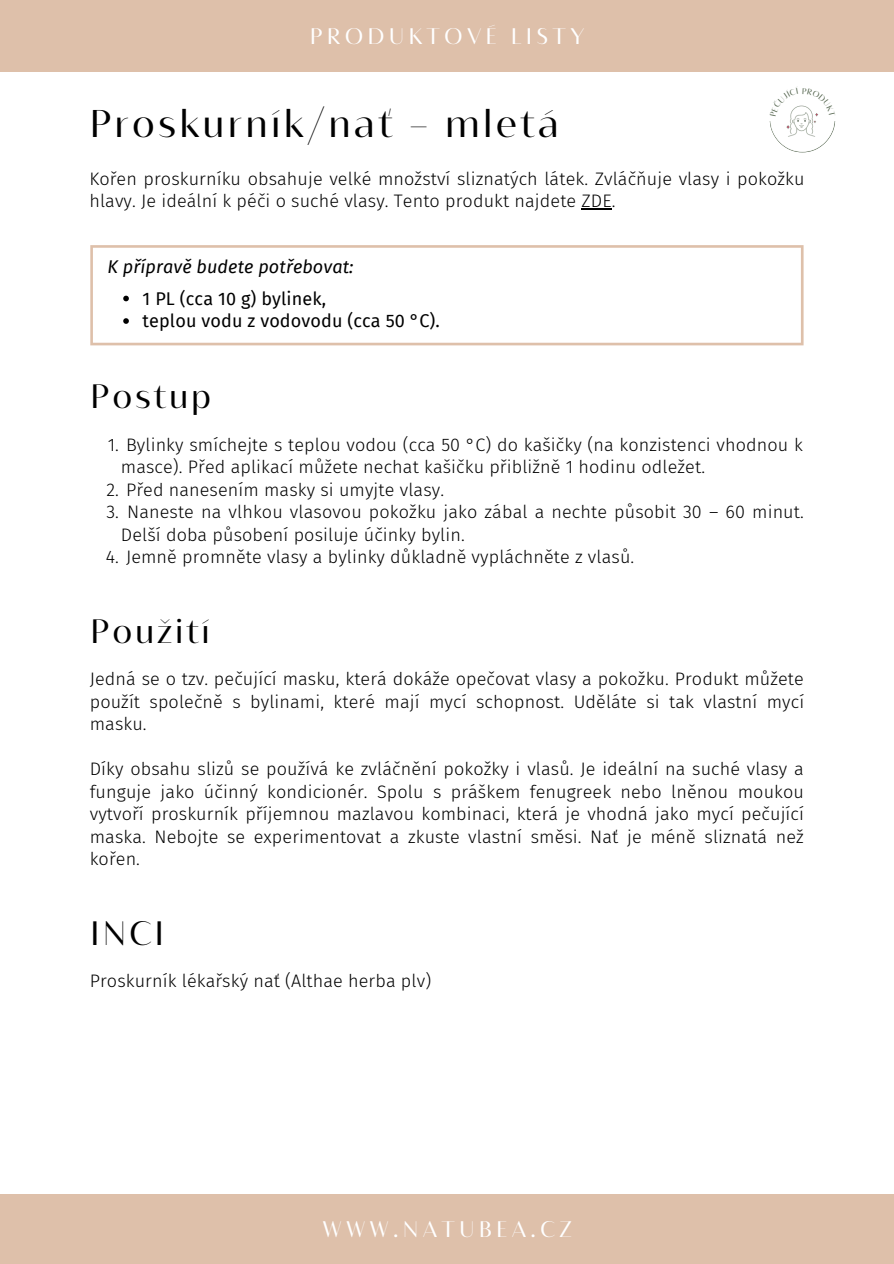
<style>
.page{position:relative;width:894px;height:1264px;background:#fff}
.page>*{position:absolute;margin:0;border:0;box-sizing:border-box;transform-origin:0 0}
.t1{font:36px "Bw Vivant";letter-spacing:.09em;color:#000}
.t2{font:31.5px "Bw Vivant";letter-spacing:.09em;color:#000}
.t3{font:21px "Bw Vivant";letter-spacing:.2em;color:#fff}
.t4{font:300 18px/22.5px "Fira Sans";letter-spacing:.005em;color:#000}
.t5{font:18px/22.5px "Fira Sans";letter-spacing:.005em;color:#000}
.t6{font:italic 18px "Fira Sans";letter-spacing:.005em;color:#000}
</style>
<div class="page">
<div style="left:0;top:0;width:893px;height:71px;background:#dec0aa"></div>
<div style="left:0;top:1193px;width:893px;height:70px;background:#dec0aa"></div>
<svg style="left:90px;top:245px;width:713px;height:100px"></svg>
<svg style="left:123px;top:296px;width:6px;height:5px"></svg>
<svg style="left:123px;top:318px;width:6px;height:6px"></svg>
<hr style="left:581px;top:209px;width:30px;height:1px;background:#000">
<svg style="left:769px;top:105px;width:66px;height:47px"></svg>
<p class="t3" style="left:310px;top:24px;width:276px">PRODUKTOVÉ LISTY</p>
<h1 class="t1" style="left:89px;top:101px;width:470px">Proskurník/nať – mletá</h1>
<p class="t4" style="left:89px;top:168px;width:716px">Kořen proskurníku obsahuje velké množství sliznatých látek. Zvláčňuje vlasy i pokožku hlavy. Je ideální k péči o suché vlasy. Tento produkt najdete ZDE.</p>
<p class="t6" style="left:107px;top:256px;width:247px">K přípravě budete potřebovat:</p>
<p class="t5" style="left:142px;top:287px;width:299px">1 PL (cca 10 g) bylinek,<br>teplou vodu z vodovodu (cca 50 °C).</p>
<h2 class="t2" style="left:90px;top:377px;width:122px">Postup</h2>
<p class="t4" style="left:121px;top:433px;width:683px;text-indent:-13px">1. Bylinky smíchejte s teplou vodou (cca 50 °C) do kašičky (na konzistenci vhodnou k masce). Před aplikací můžete nechat kašičku přibližně 1 hodinu odležet.</p>
<p class="t4" style="left:106px;top:478px;width:339px">2. Před nanesením masky si umyjte vlasy.</p>
<p class="t4" style="left:127px;top:501px;width:678px">Naneste na vlhkou vlasovou pokožku jako zábal a nechte působit 30 – 60 minut.</p>
<p class="t4" style="left:121px;top:523px;width:345px">Delší doba působení posiluje účinky bylin.</p>
<p class="t4" style="left:106px;top:546px;width:530px">4. Jemně promněte vlasy a bylinky důkladně vypláchněte z vlasů.</p>
<p class="t4" style="left:106px;top:501px;width:14px">3.</p>
<h2 class="t2" style="left:90px;top:612px;width:121px">Použití</h2>
<p class="t4" style="left:90px;top:668px;width:715px;text-align:justify">Jedná se o tzv. pečující masku, která dokáže opečovat vlasy a pokožku. Produkt můžete použít společně s bylinami, které mají mycí schopnost. Uděláte si tak vlastní mycí masku.</p>
<p class="t4" style="left:90px;top:758px;width:715px;text-align:justify">Díky obsahu slizů se používá ke zvláčnění pokožky i vlasů. Je ideální na suché vlasy a funguje jako účinný kondicionér. Spolu s práškem fenugreek nebo lněnou moukou vytvoří proskurník příjemnou mazlavou kombinaci, která je vhodná jako mycí pečující maska. Nebojte se experimentovat a zkuste vlastní směsi. Nať je méně sliznatá než kořen.</p>
<h2 class="t2" style="left:90px;top:914px;width:75px">INCI</h2>
<p class="t4" style="left:90px;top:969px;width:343px">Proskurník lékařský nať (Althae herba plv)</p>
<p class="t3" style="left:322px;top:1216px;width:250px">WWW.NATUBEA.CZ</p>
</div>
